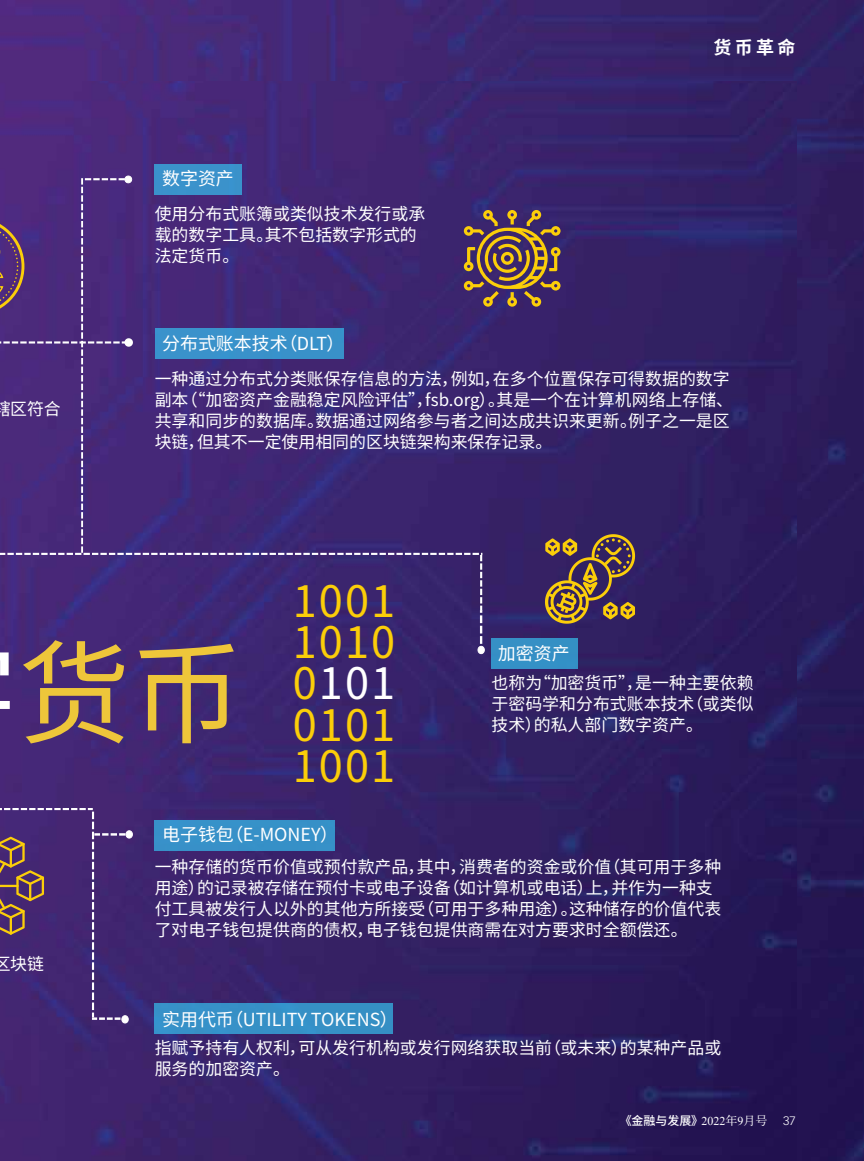
<style>
.page{position:relative;width:864px;height:1161px;background:#fff}
.page>*{position:absolute;margin:0;border:0;box-sizing:border-box;transform-origin:0 0}
.t1{font:112.5px "Source Han Sans CN";color:#eec63a}
.t2{font:43.35px/41.2px "Source Han Sans CN";letter-spacing:.05em;color:#fbce09;text-align:justify}
.t3{font:18px "Source Han Sans CN";color:#fff}
.t4{font:700 18px "Source Han Sans CN";color:#fff}
.t5{font:16.95px/21.1px "Source Han Sans CN";color:#fff}
.t6{font:500 12px "Source Han Sans CN";color:#fff}
.t7{font:300 12px "Vectora LT Std";color:#fff}
.s1{color:#fff}
.s2{font-family:"Times New Roman";font-weight:400}
.s3{font-family:"Source Han Serif CN";font-weight:400}
</style>
<div class="page">
<img style="left:0;top:0;width:864px;height:1161px">
<img style="left:0;top:82px;width:796px;height:1079px">
<svg style="left:0;top:808px;width:133px;height:216px;background:#4a2e71"></svg>
<svg style="left:0;top:175px;width:635px;height:479px;background:#422a71"></svg>
<div style="left:155px;top:164px;width:87px;height:31px;background:#3b92cb"></div>
<div style="left:155px;top:328px;width:189px;height:31px;background:#3992ca"></div>
<div style="left:491px;top:638px;width:86px;height:31px;background:#3490c5"></div>
<div style="left:155px;top:820px;width:180px;height:30px;background:#3691c8"></div>
<div style="left:155px;top:1003px;width:238px;height:31px;background:#3690c6"></div>
<p class="t5" style="left:-7px;top:399px;width:69px">辖区符合</p>
<p class="t3" style="left:162px;top:169px;width:73px">数字资产</p>
<p class="t5" style="left:155px;top:203px;width:272px">使用分布式账簿或类似技术发行或承载的数字工具。其不包括数字形式的法定货币。</p>
<p class="t3" style="left:162px;top:333px;width:184px">分布式账本技术（DLT）</p>
<p class="t4" style="left:714px;top:37px;width:84px">货 币 革 命</p>
<p class="t5" style="left:155px;top:368px;width:580px">一种通过分布式分类账保存信息的方法，例如，在多个位置保存可得数据的数字副本（“加密资产金融稳定风险评估”，fsb.org）。其是一个在计算机网络上存储、共享和同步的数据库。数据通过网络参与者之间达成共识来更新。例子之一是区块链，但其不一定使用相同的区块链架构来保存记录。</p>
<h1 class="t1" style="left:18px;top:630px;width:227px">货币</h1>
<h2 class="t2" style="left:293px;top:581px;width:104px">1001<br>1010<br>0<span class="s1">101<br></span>0101<br>1001</h2>
<p class="t3" style="left:162px;top:824px;width:177px">电子钱包（E-MONEY）</p>
<p class="t3" style="left:498px;top:643px;width:73px">加密资产</p>
<p class="t5" style="left:492px;top:673px;width:264px;text-align:justify">也称为“加密货币”，是一种主要依赖于密码学和分布式账本技术（或类似技术）的私人部门数字资产。</p>
<p class="t5" style="left:-7px;top:953px;width:52px">区块链</p>
<p class="t5" style="left:155px;top:856px;width:568px">一种存储的货币价值或预付款产品，其中，消费者的资金或价值（其可用于多种用途）的记录被存储在预付卡或电子设备（如计算机或电话）上，并作为一种支付工具被发行人以外的其他方所接受（可用于多种用途）。这种储存的价值代表了对电子钱包提供商的债权，电子钱包提供商需在对方要求时全额偿还。</p>
<p class="t3" style="left:162px;top:1009px;width:237px">实用代币（UTILITY TOKENS）</p>
<p class="t5" style="left:155px;top:1037px;width:568px">指赋予持有人权利，可从发行机构或发行网络获取当前（或未来）的某种产品或服务的加密资产。</p>
<p class="t6" style="left:620px;top:1114px;width:149px">《金融与发展》<span class="s2">2022</span><span class="s3">年</span><span class="s2">9</span><span class="s3">月号</span></p>
<p class="t7" style="left:783px;top:1114px;width:14px">37</p>
</div>
